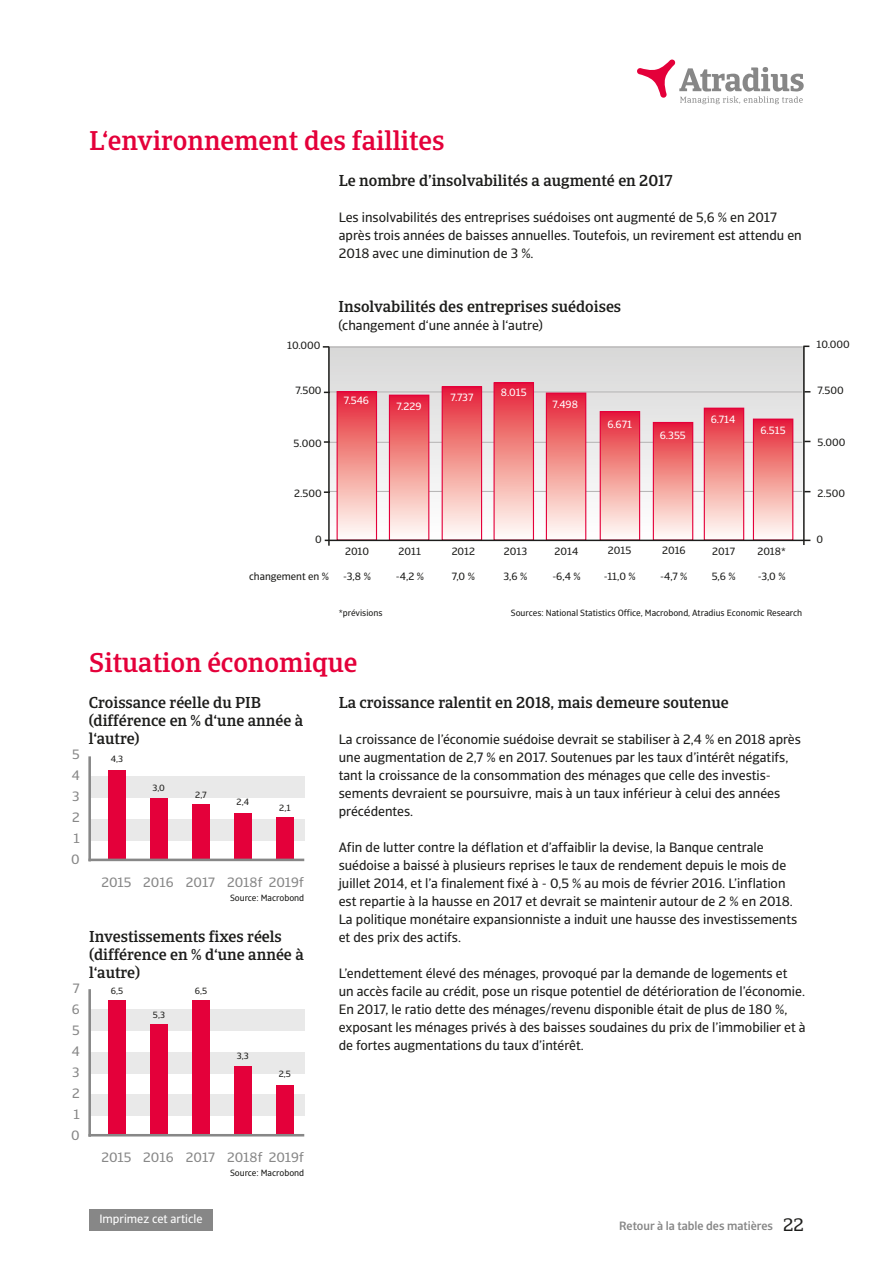
<style>
.page{position:relative;width:893px;height:1263px;background:#fff}
.page>*{position:absolute;margin:0;border:0;box-sizing:border-box;transform-origin:0 0}
.t1{font:500 27px "Catalana";color:#e4003a}
.t2{font:18px "Catalana";color:#1d1d1b}
.t3{font:500 15.75px/18px "Catalana";color:#1d1d1b}
.t4{font:13.5px/18px "Catalana Sans";color:#1d1d1b}
.t5{font:13.5px/21px "Catalana Sans";color:#878787;text-align:justify}
.t6{font:500 12px "Catalana Sans";color:#878787}
.t7{font:12px "Catalana Sans";color:#fff}
.t8{font:10.5px "Catalana Sans";color:#1d1d1b}
.t9{font:10.5px "Catalana Sans";color:#fff}
.t10{font:9px "Catalana Sans";color:#1d1d1b}
</style>
<div class="page">
<div style="left:89px;top:1010px;width:215px;height:21px;background:#e9e9e9"></div>
<svg style="left:637px;top:60px;width:167px;height:44px"></svg>
<div style="left:89px;top:1210px;width:124px;height:21px;background:#878787"></div>
<div style="left:89px;top:777px;width:215px;height:21px;background:#e9e9e9"></div>
<div style="left:89px;top:819px;width:215px;height:21px;background:#e9e9e9"></div>
<hr style="left:88px;top:756px;width:3px;height:105px;background:#878787">
<div style="left:150px;top:798px;width:17px;height:61px;background:#e4003a"></div>
<div style="left:192px;top:804px;width:17px;height:55px;background:#e4003a"></div>
<div style="left:234px;top:813px;width:17px;height:46px;background:#e4003a"></div>
<div style="left:276px;top:817px;width:17px;height:42px;background:#e4003a"></div>
<svg style="left:330px;top:347px;width:473px;height:193px"></svg>
<hr style="left:330px;top:392px;width:472px;height:1px;background:#b3b2b2">
<hr style="left:330px;top:347px;width:472px;height:1px;background:#b3b2b2">
<hr style="left:330px;top:442px;width:472px;height:1px;background:#b3b2b2">
<hr style="left:330px;top:491px;width:472px;height:1px;background:#b3b2b2">
<div style="left:442px;top:387px;width:40px;height:153px;background:linear-gradient(to bottom,#e52633,#fffff9)"></div>
<div style="left:442px;top:386px;width:40px;height:155px;border:1px solid #e4003a"></div>
<div style="left:494px;top:383px;width:39px;height:157px;background:linear-gradient(to bottom,#e52633,#fffff9)"></div>
<div style="left:493px;top:382px;width:41px;height:159px;border:1px solid #e4003a"></div>
<div style="left:546px;top:393px;width:40px;height:147px;background:linear-gradient(to bottom,#e52533,#fffff9)"></div>
<div style="left:546px;top:393px;width:40px;height:148px;border:1px solid #e4003a"></div>
<div style="left:704px;top:408px;width:40px;height:132px;background:linear-gradient(to bottom,#e52533,#fffff7)"></div>
<div style="left:704px;top:408px;width:40px;height:133px;border:1px solid #e4003a"></div>
<div style="left:337px;top:392px;width:39px;height:148px;background:linear-gradient(to bottom,#e52634,#fffff8)"></div>
<div style="left:337px;top:391px;width:40px;height:150px;border:1px solid #e4003a"></div>
<div style="left:389px;top:395px;width:40px;height:145px;background:linear-gradient(to bottom,#e52533,#fffff9)"></div>
<div style="left:389px;top:395px;width:40px;height:146px;border:1px solid #e4003a"></div>
<div style="left:600px;top:412px;width:40px;height:128px;background:linear-gradient(to bottom,#e52734,#fffff7)"></div>
<div style="left:600px;top:411px;width:40px;height:130px;border:1px solid #e4003a"></div>
<div style="left:653px;top:422px;width:40px;height:118px;background:linear-gradient(to bottom,#e52533,#fffff7)"></div>
<div style="left:653px;top:422px;width:40px;height:119px;border:1px solid #e4003a"></div>
<hr style="left:328px;top:347px;width:2px;height:199px;background:#1d1d1b">
<hr style="left:803px;top:347px;width:2px;height:198px;background:#1d1d1b">
<div style="left:108px;top:770px;width:17px;height:90px;background:#e4003a"></div>
<hr style="left:88px;top:859px;width:216px;height:2px;background:#878787">
<div style="left:89px;top:1052px;width:215px;height:21px;background:#e9e9e9"></div>
<div style="left:89px;top:1095px;width:215px;height:21px;background:#e9e9e9"></div>
<hr style="left:88px;top:989px;width:3px;height:148px;background:#878787">
<div style="left:150px;top:1024px;width:17px;height:111px;background:#e4003a"></div>
<div style="left:192px;top:1000px;width:17px;height:135px;background:#e4003a"></div>
<div style="left:234px;top:1067px;width:17px;height:68px;background:#e4003a"></div>
<div style="left:276px;top:1085px;width:17px;height:50px;background:#e4003a"></div>
<div style="left:108px;top:1000px;width:17px;height:136px;background:#e4003a"></div>
<hr style="left:88px;top:1134px;width:216px;height:2px;background:#878787">
<div style="left:753px;top:419px;width:40px;height:121px;background:linear-gradient(to bottom,#e52533,#fffff8)"></div>
<div style="left:753px;top:419px;width:40px;height:122px;border:1px solid #e4003a"></div>
<hr style="left:325px;top:540px;width:485px;height:1px;background:#1d1d1b">
<h1 class="t1" style="left:89px;top:124px;width:357px">L‘environnement des faillites</h1>
<p class="t3" style="left:339px;top:171px;width:335px">Le nombre d’insolvabilités a augmenté en 2017</p>
<p class="t4" style="left:339px;top:208px;width:464px">Les insolvabilités des entreprises suédoises ont augmenté de 5,6 % en 2017 après trois années de baisses annuelles. Toutefois, un revirement est attendu en<br>2018 avec une diminution de 3 %.</p>
<p class="t3" style="left:339px;top:297px;width:284px">Insolvabilités des entreprises suédoises</p>
<p class="t4" style="left:338px;top:316px;width:206px">(changement d‘une année à l‘autre)</p>
<p class="t8" style="left:287px;top:339px;width:35px">10.000</p>
<p class="t8" style="left:816px;top:338px;width:35px">10.000</p>
<p class="t8" style="left:295px;top:384px;width:28px">7.500</p>
<p class="t8" style="left:818px;top:384px;width:28px">7.500</p>
<p class="t9" style="left:501px;top:386px;width:27px">8.015</p>
<p class="t9" style="left:450px;top:391px;width:25px">7.737</p>
<p class="t9" style="left:344px;top:394px;width:27px">7.546</p>
<p class="t9" style="left:552px;top:398px;width:27px">7.498</p>
<p class="t9" style="left:397px;top:399px;width:27px">7.229</p>
<p class="t9" style="left:711px;top:413px;width:26px">6.714</p>
<p class="t9" style="left:607px;top:418px;width:26px">6.671</p>
<p class="t9" style="left:760px;top:424px;width:27px">6.515</p>
<p class="t9" style="left:660px;top:429px;width:28px">6.355</p>
<p class="t8" style="left:294px;top:437px;width:29px">5.000</p>
<p class="t8" style="left:818px;top:436px;width:29px">5.000</p>
<p class="t8" style="left:294px;top:487px;width:29px">2.500</p>
<p class="t8" style="left:818px;top:487px;width:29px">2.500</p>
<p class="t8" style="left:315px;top:533px;width:8px">0</p>
<p class="t8" style="left:249px;top:570px;width:81px">changement en %</p>
<p class="t8" style="left:345px;top:545px;width:26px">2010</p>
<p class="t8" style="left:343px;top:570px;width:29px">-3,8 %</p>
<p class="t10" style="left:339px;top:607px;width:45px">*prévisions</p>
<p class="t8" style="left:399px;top:545px;width:24px">2011</p>
<p class="t8" style="left:396px;top:570px;width:30px">-4,2 %</p>
<p class="t8" style="left:452px;top:545px;width:25px">2012</p>
<p class="t8" style="left:452px;top:570px;width:25px">7,0 %</p>
<p class="t8" style="left:504px;top:545px;width:25px">2013</p>
<p class="t8" style="left:504px;top:570px;width:25px">3,6 %</p>
<p class="t8" style="left:555px;top:545px;width:25px">2014</p>
<p class="t8" style="left:552px;top:570px;width:30px">-6,4 %</p>
<p class="t8" style="left:608px;top:544px;width:25px">2015</p>
<p class="t8" style="left:662px;top:544px;width:25px">2016</p>
<p class="t8" style="left:604px;top:570px;width:34px">-11,0 %</p>
<p class="t8" style="left:660px;top:570px;width:29px">-4,7 %</p>
<p class="t8" style="left:712px;top:545px;width:24px">2017</p>
<p class="t8" style="left:712px;top:569px;width:25px">5,6 %</p>
<p class="t8" style="left:757px;top:545px;width:30px">2018*</p>
<p class="t8" style="left:758px;top:569px;width:29px">-3,0 %</p>
<p class="t10" style="left:511px;top:608px;width:293px">Sources: National Statistics Office, Macrobond, Atradius Economic Research</p>
<p class="t8" style="left:816px;top:533px;width:8px">0</p>
<p class="t5" style="left:71px;top:744px;width:10px">5<br>4<br>3<br>2<br>1<br>0</p>
<p class="t5" style="left:71px;top:978px;width:10px">7<br>6<br>5<br>4<br>3<br>2<br>1<br>0</p>
<h1 class="t1" style="left:89px;top:646px;width:270px">Situation économique</h1>
<p class="t3" style="left:89px;top:693px;width:216px">Croissance réelle du PIB (différence en % d‘une année à l‘autre)</p>
<p class="t10" style="left:111px;top:753px;width:14px">4,3</p>
<p class="t10" style="left:153px;top:783px;width:14px">3,0</p>
<p class="t10" style="left:195px;top:789px;width:13px">2,7</p>
<p class="t10" style="left:237px;top:796px;width:14px">2,4</p>
<p class="t10" style="left:279px;top:802px;width:13px">2,1</p>
<p class="t5" style="left:101px;top:872px;width:204px">2015 2016 2017 2018f 2019f</p>
<p class="t10" style="left:230px;top:892px;width:76px">Source: Macrobond</p>
<p class="t3" style="left:89px;top:927px;width:216px">Investissements fixes réels (différence en % d‘une année à l‘autre)</p>
<p class="t10" style="left:111px;top:985px;width:14px">6,5</p>
<p class="t10" style="left:153px;top:1009px;width:14px">5,3</p>
<p class="t10" style="left:195px;top:985px;width:14px">6,5</p>
<p class="t10" style="left:237px;top:1050px;width:13px">3,3</p>
<p class="t10" style="left:279px;top:1068px;width:14px">2,5</p>
<p class="t5" style="left:101px;top:1147px;width:204px">2015 2016 2017 2018f 2019f</p>
<p class="t10" style="left:230px;top:1168px;width:76px">Source: Macrobond</p>
<p class="t3" style="left:339px;top:693px;width:391px">La croissance ralentit en 2018, mais demeure soutenue</p>
<p class="t4" style="left:339px;top:730px;width:464px">La croissance de l’économie suédoise devrait se stabiliser à 2,4 % en 2018 après une augmentation de 2,7 % en 2017. Soutenues par les taux d’intérêt négatifs, tant la croissance de la consommation des ménages que celle des investis&shy;sements devraient se poursuivre, mais à un taux inférieur à celui des années précédentes.</p>
<p class="t4" style="left:339px;top:838px;width:460px">Afin de lutter contre la déflation et d’affaiblir la devise, la Banque centrale suédoise a baissé à plusieurs reprises le taux de rendement depuis le mois de juillet 2014, et l’a finalement fixé à - 0,5 % au mois de février 2016. L’inflation est repartie à la hausse en 2017 et devrait se maintenir autour de 2 % en 2018.<br>La politique monétaire expansionniste a induit une hausse des investissements et des prix des actifs.</p>
<p class="t4" style="left:339px;top:964px;width:468px">L’endettement élevé des ménages, provoqué par la demande de logements et un accès facile au crédit, pose un risque potentiel de détérioration de l’économie.<br>En 2017, le ratio dette des ménages/revenu disponible était de plus de 180 %, exposant les ménages privés à des baisses soudaines du prix de l’immobilier et à de fortes augmentations du taux d’intérêt.</p>
<p class="t7" style="left:99px;top:1212px;width:105px">Imprimez cet article</p>
<p class="t6" style="left:619px;top:1218px;width:155px">Retour à la table des matières</p>
<h2 class="t2" style="left:783px;top:1214px;width:22px">22</h2>
</div>
